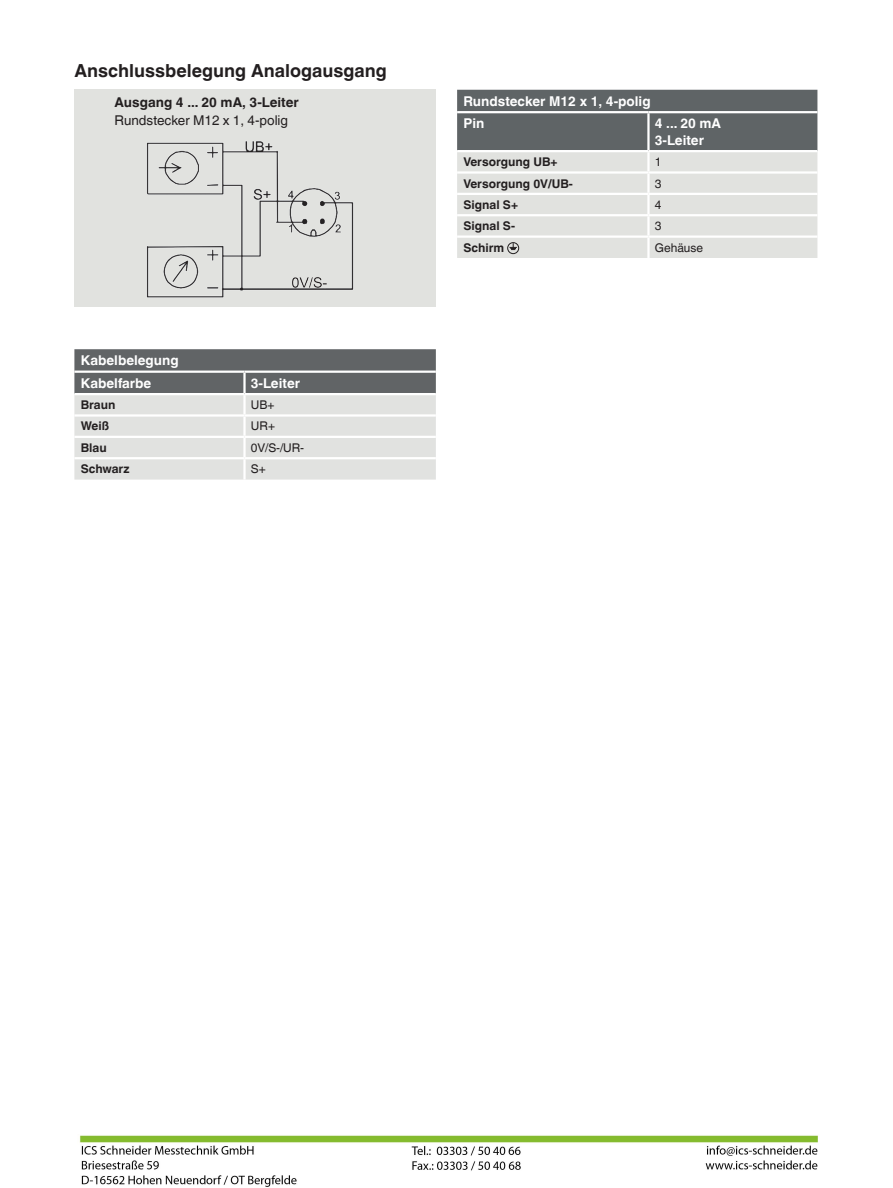
<style>
.page{position:relative;width:893px;height:1188px;background:#fff}
.page>*{position:absolute;margin:0;border:0;box-sizing:border-box;transform-origin:0 0}
.t1{font:700 18px "Helvetica World";color:#231f20}
.t2{font:700 13.5px/22.5px "Helvetica World";color:#fff}
.t3{font:700 13.5px "Helvetica World";color:#231f20}
.t4{font:13.5px "Helvetica World";color:#231f20}
.t5{font:700 12px "Helvetica World";color:#231f20}
.t6{font:12px "Helvetica World";color:#231f20}
</style>
<div class="page">
<div style="left:74px;top:90px;width:362px;height:217px;background:#e1e2df"></div>
<img style="left:147px;top:141px;width:207px;height:157px">
<svg style="left:74px;top:349px;width:362px;height:131px;background:#b5b7b6"></svg>
<hr style="left:74px;top:371px;width:170px;height:2px;background:#fff">
<hr style="left:244px;top:371px;width:192px;height:2px;background:#fff">
<hr style="left:243px;top:373px;width:3px;height:20px;background:#fff">
<hr style="left:74px;top:393px;width:170px;height:2px;background:#fff">
<hr style="left:244px;top:393px;width:192px;height:2px;background:#fff">
<hr style="left:243px;top:395px;width:3px;height:19px;background:#fff">
<hr style="left:74px;top:414px;width:170px;height:3px;background:#fff">
<hr style="left:244px;top:414px;width:192px;height:3px;background:#fff">
<hr style="left:243px;top:417px;width:3px;height:19px;background:#fff">
<hr style="left:74px;top:436px;width:170px;height:2px;background:#fff">
<hr style="left:244px;top:436px;width:192px;height:2px;background:#fff">
<hr style="left:243px;top:438px;width:3px;height:19px;background:#fff">
<hr style="left:74px;top:457px;width:170px;height:2px;background:#fff">
<hr style="left:244px;top:457px;width:192px;height:2px;background:#fff">
<hr style="left:243px;top:459px;width:3px;height:21px;background:#fff">
<svg style="left:457px;top:90px;width:360px;height:168px;background:#b6b9b8"></svg>
<img style="left:79px;top:1135px;width:739px;height:52px">
<h1 class="t1" style="left:74px;top:61px;width:314px">Anschlussbelegung Analogausgang</h1>
<p class="t3" style="left:115px;top:95px;width:186px">Ausgang 4 ... 20 mA, 3-Leiter</p>
<p class="t4" style="left:115px;top:113px;width:175px">Rundstecker M12 x 1, 4-polig</p>
<p class="t2" style="left:81px;top:349px;width:99px">Kabelbelegung<br>Kabelfarbe</p>
<p class="t2" style="left:251px;top:372px;width:51px">3-Leiter</p>
<p class="t5" style="left:81px;top:398px;width:36px">Braun</p>
<p class="t6" style="left:251px;top:398px;width:25px">UB+</p>
<p class="t5" style="left:81px;top:419px;width:30px">Weiß</p>
<p class="t6" style="left:251px;top:419px;width:26px">UR+</p>
<p class="t5" style="left:81px;top:441px;width:27px">Blau</p>
<p class="t6" style="left:251px;top:441px;width:55px">0V/S-/UR-</p>
<p class="t5" style="left:81px;top:462px;width:50px">Schwarz</p>
<p class="t6" style="left:251px;top:462px;width:16px">S+</p>
<p class="t2" style="left:463px;top:90px;width:189px">Rundstecker M12 x 1, 4-polig<br>Pin</p>
<p class="t2" style="left:655px;top:115px;width:68px;line-height:16.5px">4 ... 20 mA<br>3-Leiter</p>
<p class="t5" style="left:463px;top:155px;width:96px">Versorgung UB+</p>
<p class="t6" style="left:655px;top:155px;width:8px">1</p>
<p class="t5" style="left:463px;top:176px;width:111px">Versorgung 0V/UB-</p>
<p class="t6" style="left:655px;top:176px;width:8px">3</p>
<p class="t5" style="left:463px;top:198px;width:56px">Signal S+</p>
<p class="t6" style="left:655px;top:198px;width:8px">4</p>
<p class="t5" style="left:463px;top:219px;width:53px">Signal S-</p>
<p class="t6" style="left:655px;top:219px;width:8px">3</p>
<p class="t5" style="left:463px;top:240px;width:42px">Schirm</p>
<p class="t6" style="left:655px;top:240px;width:50px">Gehäuse</p>
</div>
